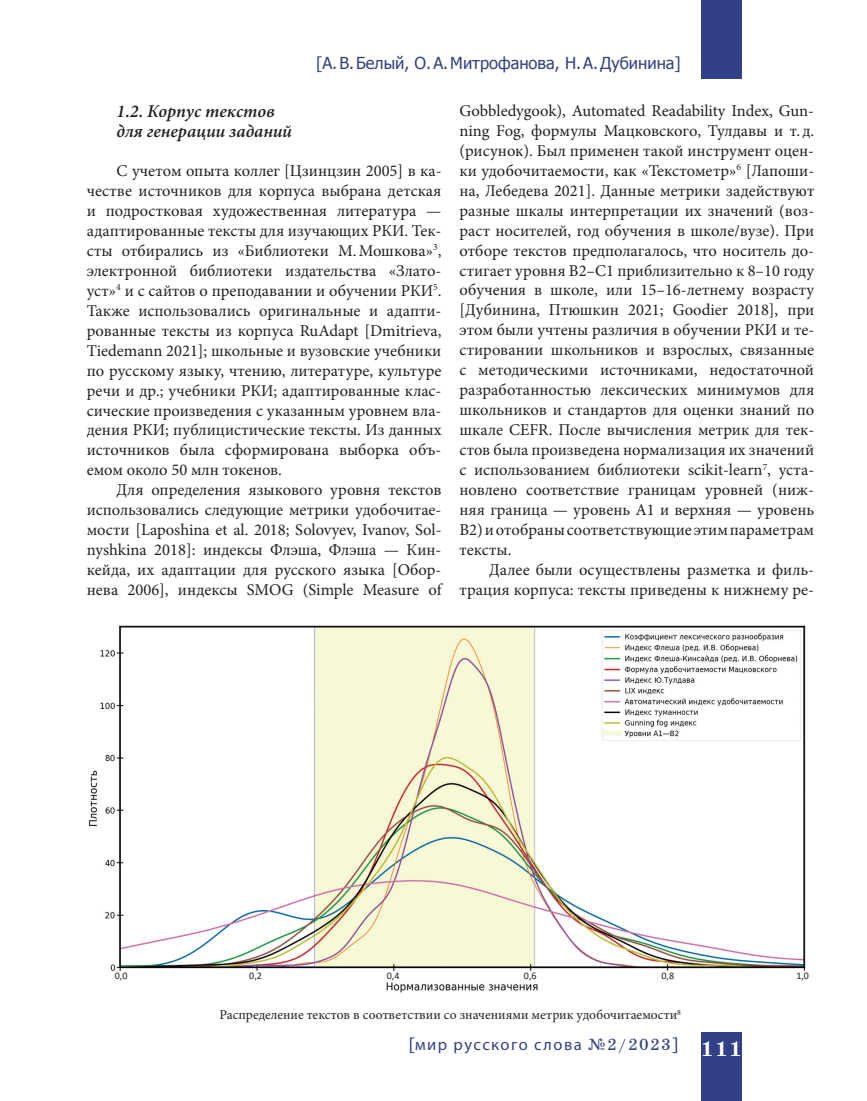
<style>
.page{position:relative;width:867px;height:1101px;background:#fff}
.page>*{position:absolute;margin:0;border:0;box-sizing:border-box;transform-origin:0 0}
.t1{font:italic 600 18px/20px "Minion Pro";color:#231f20}
.t2{font:16.5px/20px "Minion Pro";color:#231f20;text-align:justify}
.t3{font:16.5px "Tahoma";color:#324185}
.t4{font:16.5px "Myriad Pro";letter-spacing:.09em;color:#324185}
.t5{font:13.5px "Minion Pro";color:#231f20}
.t6{font:10.05px "Calibri";color:#231f20}
.s1{font-family:"Tahoma"}
.s2{font-family:"School Book AC"}
.s3{font-family:"School Book AC";font-weight:700;font-size:21px;color:#fff}
</style>
<div class="page">
<div style="left:701px;top:1032px;width:40px;height:68px;background:#324185"></div>
<div style="left:701px;top:0;width:41px;height:79px;background:#324185"></div>
<img style="left:89px;top:625px;width:717px;height:368px">
<div style="left:85px;top:971px;width:727px;height:8px;background:#fff"></div>
<p class="t3" style="left:316px;top:53px;width:366px">[А. В. Белый, О. А. Митрофанова, Н. А. Дубинина]</p>
<p class="t1" style="left:117px;top:103px;width:177px">1.2. Корпус текстов для генерации заданий</p>
<p class="t2" style="left:87px;top:162px;width:356px;text-indent:30px">С учетом опыта коллег [ Цзинцзин 2005] в ка&shy;честве источников для корпуса выбрана детская и подростковая художественная литература — адаптированные тексты для изучающих РКИ. Тек&shy;сты отбирались из «Библиотеки М. Мошкова»<sup>3</sup>, электронной библиотеки издательства «Злато&shy;уст»<sup>4</sup> и с сайтов о преподавании и обучении РКИ<sup>5</sup>.<br>Также использовались оригинальные и адапти&shy;рованные тексты из корпуса RuAdapt [D mitrieva, Tiedemann 2021]; школьные и вузовские учебники по русскому языку, чтению, литературе, культуре речи и др.; учебники РКИ; адаптированные клас&shy;сические произведения с указанным уровнем вла&shy;дения РКИ; публицистические тексты. Из данных источников была сформирована выборка объ&shy;емом около 50 млн токенов.</p>
<p class="t2" style="left:87px;top:481px;width:356px;text-indent:30px">Для определения языкового уровня текстов использовались следующие метрики удобочитае&shy;мости [L aposhina et al. 2018; Solovyev, Ivanov, Sol&shy;nyshkina 2018]: индексы Флэша, Флэша — Кин&shy;кейда, их адаптации для русского языка [Об ор&shy;нева 2006], индексы SMOG (Simple Measure of</p>
<p class="t2" style="left:459px;top:102px;width:356px">Gobbledygook), Automated Readability Index, Gun&shy;ning Fog, формулы Мацковского, Тулдавы и т. д. (рисунок). Был применен такой инструмент оцен&shy;ки удобочитаемости, как «Текстометр»<sup>6</sup> [Ла поши&shy;на, Лебедева 2021]. Данные метрики задействуют разные шкалы интерпретации их значений (воз&shy;раст носителей, год обучения в школе/вузе). При отборе текстов предполагалось, что носитель до&shy;стигает уровня B2–С1 приблизительно к 8–10 году обучения в школе, или 15–16-летнему возрасту [Дубин ина, Птюшкин 2021; Goodi er 2018], при этом были учтены различия в обучении РКИ и те&shy;стировании школьников и взрослых, связанные с методическими источниками, недостаточной разработанностью лексических минимумов для школьников и стандартов для оценки знаний по шкале CEFR. После вычисления метрик для тек&shy;стов была произведена нормализация их значений с использованием библиотеки scikit-learn<sup>7</sup>, уста&shy;новлено соответствие границам уровней (ниж&shy;няя граница — уровень А1 и верхняя — уровень В2) и отобраны соответствующие этим параметрам тексты.</p>
<p class="t2" style="left:459px;top:561px;width:356px;text-align:right">Далее были осуществлены разметка и филь&shy;трация корпуса: тексты приведены к нижнему ре-</p>
<p class="t6" style="left:115px;top:971px;width:14px">0,0</p>
<p class="t6" style="left:249px;top:971px;width:14px">0,2</p>
<p class="t6" style="left:387px;top:971px;width:14px">0,4</p>
<p class="t6" style="left:524px;top:971px;width:14px">0,6</p>
<p class="t6" style="left:661px;top:971px;width:14px">0,8</p>
<p class="t6" style="left:796px;top:971px;width:14px">1,0</p>
<p class="t5" style="left:219px;top:1009px;width:463px">Распределение текстов в соответствии со значениями метрик удобочитаемости<sup>8</sup></p>
<p class="t4" style="left:409px;top:1038px;width:334px"><span class="s1">[</span>мир русского слова <span class="s2">¹2/2023</span><span class="s1">]</span> <span class="s3">111</span></p>
</div>
